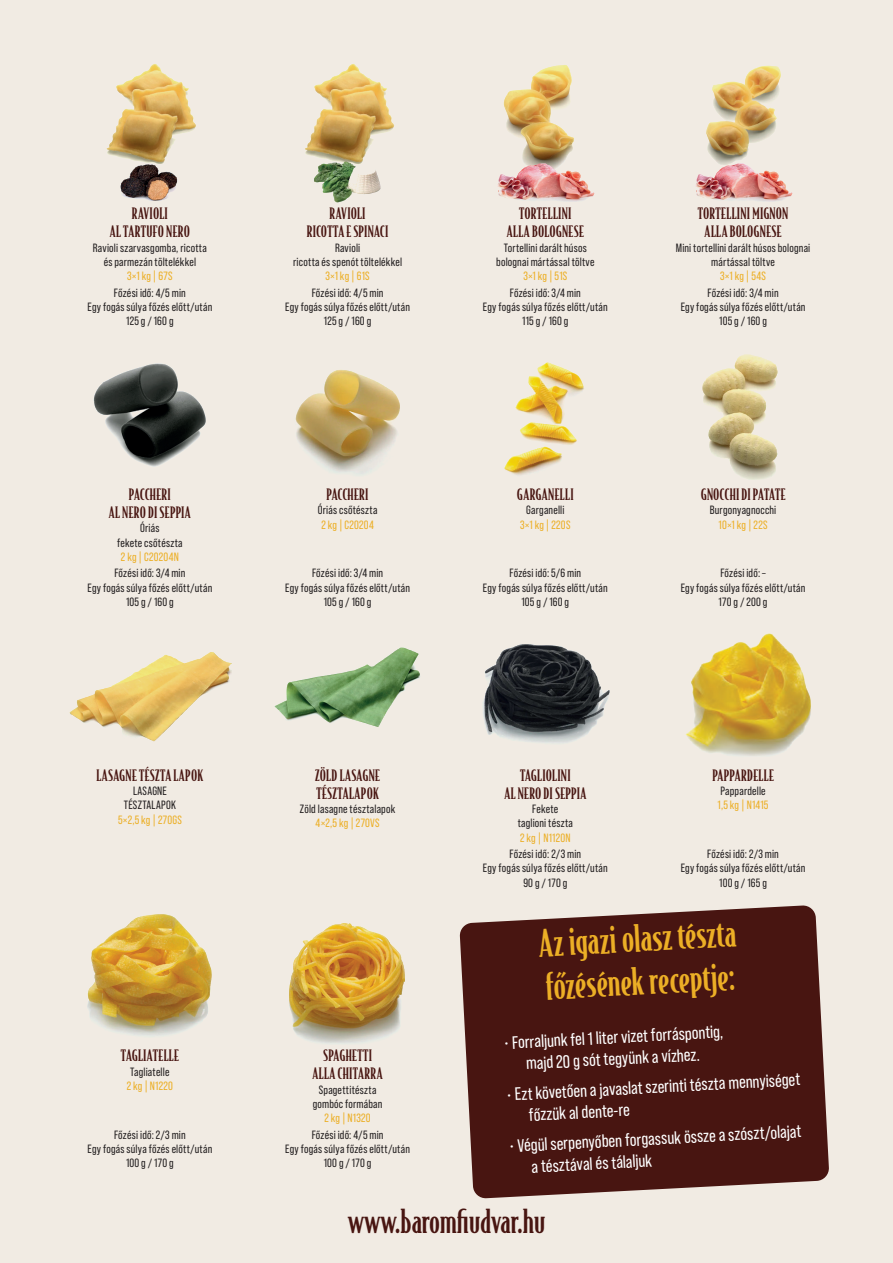
<style>
.page{position:relative;width:893px;height:1263px;background:#f1ebe3}
.page>*{position:absolute;margin:0;border:0;box-sizing:border-box;transform-origin:0 0}
.t1{font:500 36px/43.2px "Bodega Serif";color:#ecaf26}
.t2{font:500 31.5px "Bodega Serif";color:#481511}
.t3{font:18px/21.6px "Bebas Neue Pro";color:#fff}
.t4{font:500 15px/18px "Bodega Serif";letter-spacing:.02em;color:#481511;text-align:center}
.t5{font:500 15px "Bodega Serif";color:#481511}
.t6{font:12px/14.4px "Bebas Neue Pro";letter-spacing:.015em;color:#231f20;text-align:center}
.t7{font:12px "Bebas Neue Pro";letter-spacing:.02em;color:#ecaf26}
</style>
<div class="page">
<svg style="left:459px;top:905px;width:370px;height:293px;background:#572924"></svg>
<img style="left:106px;top:64px;width:90px;height:137px">
<img style="left:305px;top:64px;width:90px;height:139px">
<img style="left:498px;top:65px;width:97px;height:137px">
<img style="left:696px;top:65px;width:97px;height:137px">
<img style="left:93px;top:363px;width:113px;height:104px">
<img style="left:295px;top:370px;width:105px;height:105px">
<img style="left:87px;top:914px;width:125px;height:123px">
<img style="left:504px;top:362px;width:80px;height:113px">
<img style="left:274px;top:647px;width:146px;height:80px">
<img style="left:482px;top:644px;width:128px;height:100px">
<img style="left:685px;top:633px;width:126px;height:123px">
<img style="left:69px;top:652px;width:163px;height:90px">
<img style="left:289px;top:923px;width:116px;height:121px">
<img style="left:702px;top:354px;width:76px;height:126px">
<p class="t4" style="left:110px;top:204px;width:82px">RAVIOLI<br>AL TARTUFO NERO</p>
<p class="t6" style="left:93px;top:240px;width:116px">Ravioli szarvasgomba, ricotta és parmezán töltelékkel</p>
<p class="t7" style="left:127px;top:269px;width:47px">3×1 kg | 67S</p>
<p class="t6" style="left:87px;top:285px;width:126px">Főzési idő: 4/5 min<br>Egy fogás súlya főzés előtt/után<br>125 g / 160 g</p>
<p class="t4" style="left:109px;top:485px;width:83px">PACCHERI<br>AL NERO DI SEPPIA</p>
<p class="t6" style="left:117px;top:521px;width:67px">Óriás<br>fekete csőtészta</p>
<p class="t7" style="left:121px;top:550px;width:59px">2 kg | C20204N</p>
<p class="t6" style="left:87px;top:566px;width:126px">Főzési idő: 3/4 min<br>Egy fogás súlya főzés előtt/után<br>105 g / 160 g</p>
<p class="t4" style="left:97px;top:765px;width:108px">LASAGNE TÉSZTA LAPOK</p>
<p class="t6" style="left:124px;top:783px;width:54px">LASAGNE<br>TÉSZTALAPOK</p>
<p class="t7" style="left:118px;top:813px;width:65px">5×2,5 kg | 270GS</p>
<p class="t4" style="left:121px;top:1046px;width:60px">TAGLIATELLE</p>
<p class="t6" style="left:130px;top:1064px;width:41px">Tagliatelle</p>
<p class="t7" style="left:127px;top:1079px;width:48px">2 kg | N1220</p>
<p class="t6" style="left:87px;top:1127px;width:126px">Főzési idő: 2/3 min<br>Egy fogás súlya főzés előtt/után<br>100 g / 170 g</p>
<p class="t4" style="left:307px;top:204px;width:83px">RAVIOLI<br>RICOTTA E SPINACI</p>
<p class="t6" style="left:293px;top:240px;width:110px">Ravioli<br>ricotta és spenót töltelékkel</p>
<p class="t7" style="left:325px;top:269px;width:46px">3×1 kg | 61S</p>
<p class="t6" style="left:285px;top:285px;width:126px">Főzési idő: 4/5 min<br>Egy fogás súlya főzés előtt/után<br>125 g / 160 g</p>
<p class="t4" style="left:327px;top:485px;width:43px">PACCHERI</p>
<p class="t6" style="left:318px;top:503px;width:61px">Óriás csőtészta</p>
<p class="t7" style="left:321px;top:518px;width:54px">2 kg | C20204</p>
<p class="t6" style="left:285px;top:566px;width:126px">Főzési idő: 3/4 min<br>Egy fogás súlya főzés előtt/után<br>105 g / 160 g</p>
<p class="t4" style="left:315px;top:765px;width:66px;text-align:left">ZÖLD LASAGNE<br>TÉSZTALAPOK</p>
<p class="t6" style="left:300px;top:801px;width:97px">Zöld lasagne tésztalapok</p>
<p class="t7" style="left:316px;top:816px;width:65px">4×2,5 kg | 270VS</p>
<p class="t4" style="left:507px;top:204px;width:78px">TORTELLINI<br>ALLA BOLOGNESE</p>
<p class="t6" style="left:496px;top:240px;width:100px">Tortellini darált húsos bolognai mártással töltve</p>
<p class="t7" style="left:523px;top:269px;width:45px">3×1 kg | 51S</p>
<p class="t6" style="left:483px;top:285px;width:126px">Főzési idő: 3/4 min<br>Egy fogás súlya főzés előtt/után<br>115 g / 160 g</p>
<p class="t4" style="left:517px;top:485px;width:58px">GARGANELLI</p>
<p class="t6" style="left:526px;top:503px;width:40px">Garganelli</p>
<p class="t7" style="left:520px;top:518px;width:52px">3×1 kg | 220S</p>
<p class="t6" style="left:483px;top:566px;width:126px">Főzési idő: 5/6 min<br>Egy fogás súlya főzés előtt/után<br>105 g / 160 g</p>
<p class="t4" style="left:504px;top:765px;width:83px">TAGLIOLINI<br>AL NERO DI SEPPIA</p>
<p class="t6" style="left:518px;top:801px;width:57px">Fekete taglioni tészta</p>
<p class="t7" style="left:520px;top:831px;width:52px">2 kg | N1120N</p>
<p class="t6" style="left:483px;top:846px;width:126px">Főzési idő: 2/3 min<br>Egy fogás súlya főzés előtt/után<br>90 g / 170 g</p>
<p class="t4" style="left:698px;top:204px;width:92px">TORTELLINI MIGNON<br>ALLA BOLOGNESE</p>
<p class="t6" style="left:676px;top:240px;width:136px">Mini tortellini darált húsos bolognai mártással töltve</p>
<p class="t7" style="left:720px;top:269px;width:47px">3×1 kg | 54S</p>
<p class="t6" style="left:681px;top:285px;width:126px">Főzési idő: 3/4 min<br>Egy fogás súlya főzés előtt/után<br>105 g / 160 g</p>
<p class="t5" style="left:701px;top:485px;width:86px">GNOCCHI DI PATATE</p>
<p class="t6" style="left:710px;top:503px;width:68px">Burgonyagnocchi</p>
<p class="t7" style="left:719px;top:518px;width:50px">10×1 kg | 22S</p>
<p class="t6" style="left:681px;top:566px;width:126px">Főzési idő: –<br>Egy fogás súlya főzés előtt/után<br>170 g / 200 g</p>
<p class="t4" style="left:712px;top:765px;width:63px">PAPPARDELLE</p>
<p class="t6" style="left:720px;top:783px;width:47px">Pappardelle</p>
<p class="t7" style="left:718px;top:798px;width:52px">1,5 kg | N1415</p>
<p class="t6" style="left:681px;top:846px;width:126px">Főzési idő: 2/3 min<br>Egy fogás súlya főzés előtt/után<br>100 g / 165 g</p>
<h1 class="t1" style="left:538px;top:921px;width:199px;rotate:-3deg">Az igazi olasz tészta fo˝zésének receptje:</h1>
<h3 class="t3" style="left:503px;top:1032px;width:221px;text-align:center;rotate:-3deg">• Forraljunk fel 1 liter vizet forráspontig, majd 20 g sót tegyünk a vízhez.</h3>
<h3 class="t3" style="left:527px;top:1082px;width:274px;text-indent:-21px;rotate:-3deg">• Ezt követően a javaslat szerinti tészta mennyiséget főzzük al dente-re</h3>
<h3 class="t3" style="left:530px;top:1134px;width:273px;text-indent:-21px;rotate:-3deg">• Végül serpenyőben forgassuk össze a szószt/olajat a tésztával és tálaljuk</h3>
<h2 class="t2" style="left:348px;top:1202px;width:199px">www.baromfiudvar.hu</h2>
<p class="t4" style="left:313px;top:1046px;width:72px">SPAGHETTI<br>ALLA CHITARRA</p>
<p class="t6" style="left:313px;top:1082px;width:71px">Spagettitészta gombóc formában</p>
<p class="t7" style="left:324px;top:1111px;width:48px">2 kg | N1320</p>
<p class="t6" style="left:285px;top:1127px;width:126px">Főzési idő: 4/5 min<br>Egy fogás súlya főzés előtt/után<br>100 g / 170 g</p>
</div>
